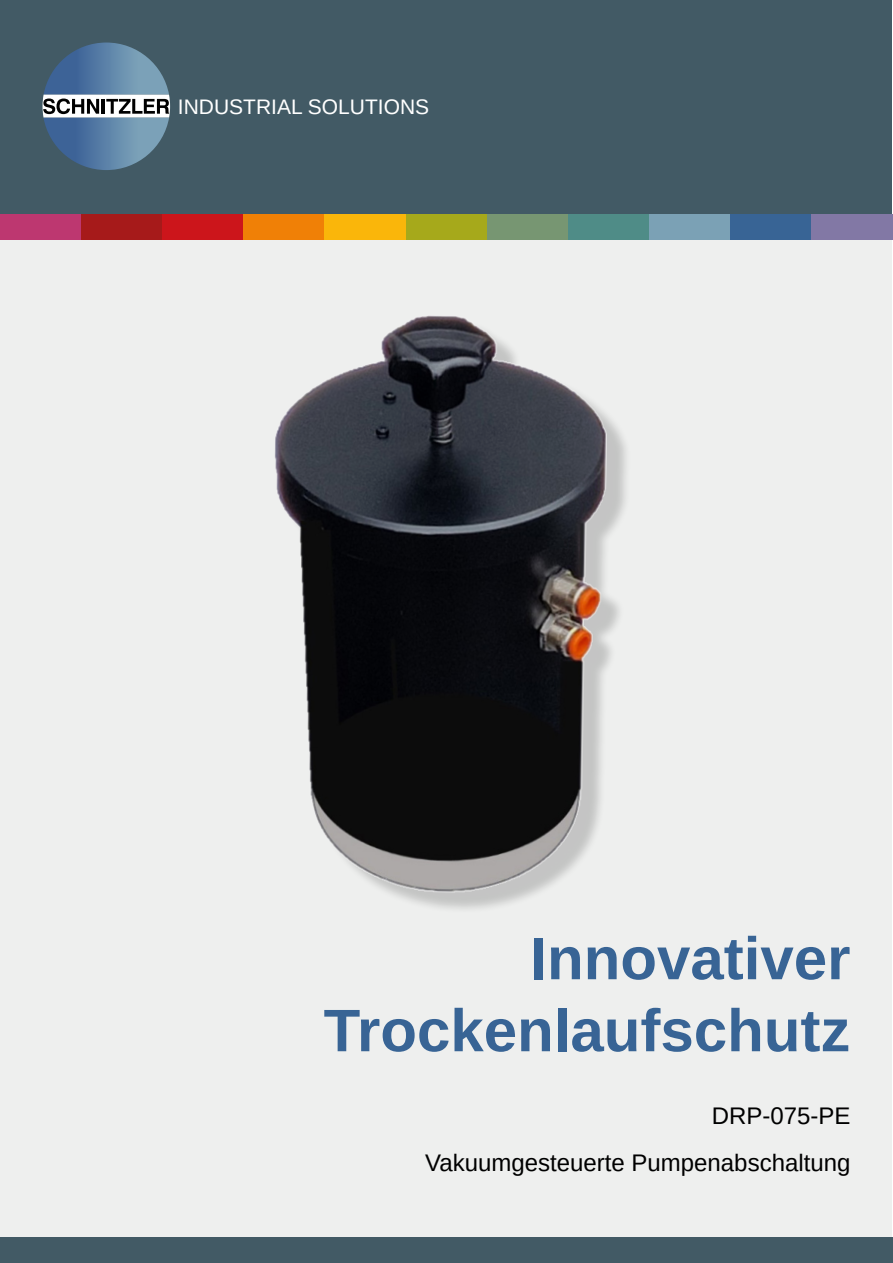
<style>
.page{position:relative;width:893px;height:1263px;background:#fff}
.page>*{position:absolute;margin:0;border:0;box-sizing:border-box;transform-origin:0 0}
.t1{font:700 60px/72px "Arimo";color:#386495;text-align:right}
.t2{font:24px/47px "Arimo";color:#000;text-align:right}
.t3{font:21px "Arimo";color:#fff}
</style>
<div class="page">
<div style="left:0;top:227px;width:891px;height:1023px;background:#eeefee"></div>
<div style="left:0;top:0;width:891px;height:227px;background:#425a65"></div>
<div style="left:0;top:1237px;width:893px;height:26px;background:#425a65"></div>
<svg style="left:43px;top:43px;width:127px;height:127px"></svg>
<div style="left:0;top:214px;width:81px;height:26px;background:#bd3770"></div>
<div style="left:81px;top:214px;width:81px;height:26px;background:#a61a1a"></div>
<div style="left:162px;top:214px;width:82px;height:26px;background:#cc151b"></div>
<div style="left:244px;top:214px;width:81px;height:26px;background:#f08006"></div>
<div style="left:325px;top:214px;width:81px;height:26px;background:#fab60a"></div>
<div style="left:406px;top:214px;width:81px;height:26px;background:#a6a91b"></div>
<div style="left:487px;top:214px;width:81px;height:26px;background:#779672"></div>
<div style="left:568px;top:214px;width:81px;height:26px;background:#4f8c87"></div>
<div style="left:649px;top:214px;width:82px;height:26px;background:#7ba1b5"></div>
<div style="left:731px;top:214px;width:81px;height:26px;background:#386495"></div>
<div style="left:812px;top:214px;width:81px;height:26px;background:#8278a5"></div>
<img style="left:275px;top:315px;width:351px;height:594px">
<p class="t3" style="left:178px;top:94px;width:253px">INDUSTRIAL SOLUTIONS</p>
<h1 class="t1" style="left:324px;top:923px;width:528px">Innovativer<br>Trockenlaufschutz</h1>
<p class="t2" style="left:425px;top:1092px;width:427px">DRP-075-PE<br>Vakuumgesteuerte Pumpenabschaltung</p>
</div>
